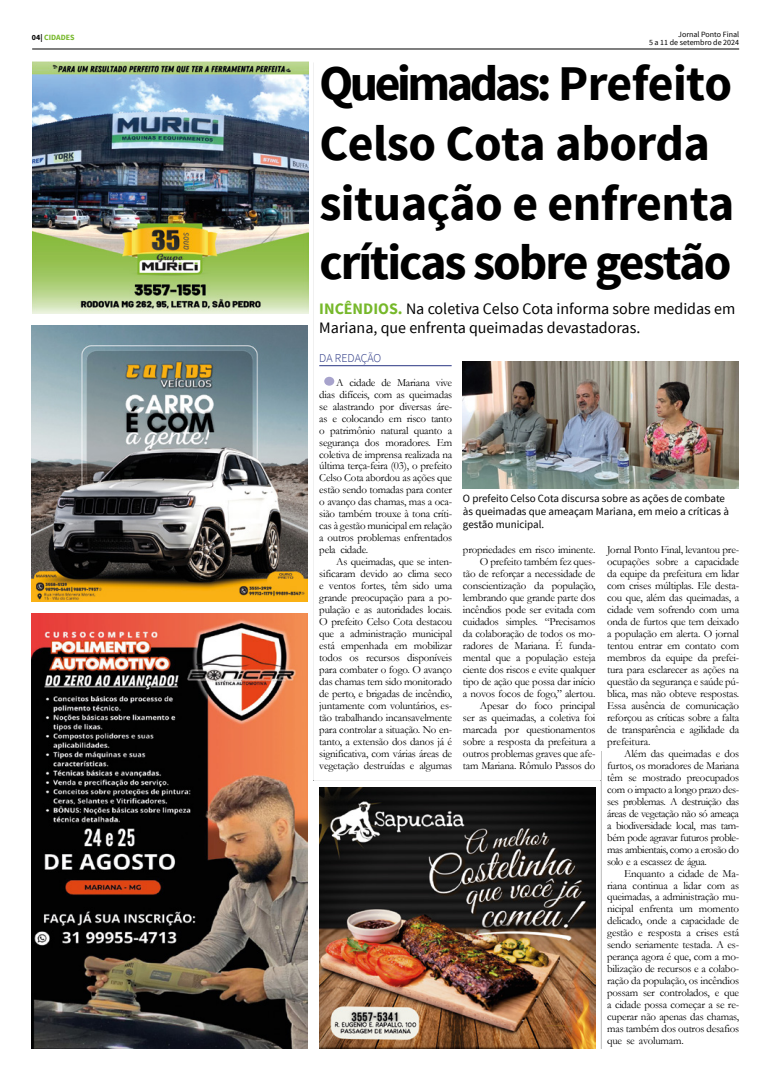
<style>
.page{position:relative;width:766px;height:1078px;background:#fff}
.page>*{position:absolute;margin:0;border:0;box-sizing:border-box;transform-origin:0 0}
.t1{font:700 49.8px/59.8px "Source Sans Pro";letter-spacing:-.02em;color:#000}
.t2{font:15.9px/19.1px "Source Sans Pro";color:#000}
.t3{font:300 12px "Source Sans Pro";letter-spacing:-.01em;color:#283583}
.t4{font:11px/12px "Garamond";letter-spacing:-.02em;color:#000;text-align:justify}
.t5{font:11px/13.2px "Source Sans Pro";color:#000}
.t6{font:8px/8px "Source Sans Pro";color:#000;text-align:right}
.t7{font:700 8px "Source Sans Pro";color:#76b82a}
.s1{color:#000}
.s2{font-weight:700;color:#76b82a}
</style>
<div class="page">
<hr style="left:32px;top:49px;width:707px;height:1px;background:#000">
<img style="left:32px;top:326px;width:276px;height:275px">
<img style="left:32px;top:62px;width:276px;height:252px">
<img style="left:32px;top:613px;width:276px;height:435px">
<hr style="left:601px;top:751px;width:1px;height:297px;background:#c6c6c6">
<img style="left:601px;top:361px;width:137px;height:127px">
<img style="left:313px;top:63px;width:288px;height:985px">
<p class="t7" style="left:32px;top:32px;width:44px"><span class="s1">04|</span> CIDADES</p>
<p class="t6" style="left:648px;top:31px;width:92px">Jornal Ponto Final<br>5 a 11 de setembro de 2024</p>
<h1 class="t1" style="left:319px;top:55px;width:416px">Queimadas: Prefeito<br>Celso Cota aborda situação e enfrenta críticas sobre gestão</h1>
<h2 class="t2" style="left:319px;top:299px;width:417px"><span class="s2">INCÊNDIOS.</span> Na coletiva Celso Cota informa sobre medidas em<br>Mariana, que enfrenta queimadas devastadoras.</h2>
<p class="t3" style="left:319px;top:350px;width:63px">DA REDAÇÃO</p>
<p class="t4" style="left:319px;top:376px;width:134px;text-indent:17px">A cidade de Mariana vive dias difíceis, com as queimadas se alastrando por diversas áre&shy;as e colocando em risco tanto o patrimônio natural quanto a segurança dos moradores. Em coletiva de imprensa realizada na última terça-feira (03), o prefeito Celso Cota abordou as ações que estão sendo tomadas para conter o avanço das chamas, mas a oca&shy;sião também trouxe à tona críti&shy;cas à gestão municipal em relação a outros problemas enfrentados pela cidade.</p>
<p class="t4" style="left:319px;top:555px;width:134px;text-indent:17px">As queimadas, que se inten&shy;sificaram devido ao clima seco e ventos fortes, têm sido uma grande preocupação para a po&shy;pulação e as autoridades locais.<br>O prefeito Celso Cota destacou que a administração municipal está empenhada em mobilizar todos os recursos disponíveis para combater o fogo. O avanço das chamas tem sido monitorado de perto, e brigadas de incêndio, juntamente com voluntários, es&shy;tão trabalhando incansavelmente para controlar a situação. No en&shy;tanto, a extensão dos danos já é significativa, com várias áreas de vegetação destruídas e algumas</p>
<p class="t4" style="left:463px;top:543px;width:134px;text-align:right">propriedades em risco iminente.<br>O prefeito também fez ques-<br>tão de reforçar a necessidade de conscientização da população, lembrando que grande parte dos incêndios pode ser evitada com cuidados simples. “Precisamos da colaboração de todos os mo&shy;radores de Mariana. É funda&shy;mental que a população esteja ciente dos riscos e evite qualquer tipo de ação que possa dar início a novos focos de fogo,” alertou.<br>Apesar do foco principal<br>ser as queimadas, a coletiva foi marcada por questionamentos sobre a resposta da prefeitura a outros problemas graves que afe&shy;tam Mariana. Rômulo Passos do</p>
<p class="t4" style="left:607px;top:543px;width:133px">Jornal Ponto Final, levantou pre&shy;ocupações sobre a capacidade da equipe da prefeitura em lidar com crises múltiplas. Ele desta&shy;cou que, além das queimadas, a cidade vem sofrendo com uma onda de furtos que tem deixado a população em alerta. O jornal tentou entrar em contato com membros da equipe da prefei&shy;tura para esclarecer as ações na questão da segurança e saúde pú&shy;blica, mas não obteve respostas.<br>Essa ausência de comunicação reforçou as críticas sobre a falta de transparência e agilidade da prefeitura.</p>
<p class="t5" style="left:463px;top:491px;width:267px">O prefeito Celso Cota discursa sobre as ações de combate às queimadas que ameaçam Mariana, em meio a críticas à gestão municipal.</p>
<p class="t4" style="left:607px;top:746px;width:133px;text-indent:17px">Além das queimadas e dos furtos, os moradores de Mariana têm se mostrado preocupados com o impacto a longo prazo des&shy;ses problemas. A destruição das áreas de vegetação não só ameaça a biodiversidade local, mas tam&shy;bém pode agravar futuros proble&shy;mas ambientais, como a erosão do solo e a escassez de água.</p>
<p class="t4" style="left:607px;top:866px;width:133px;text-indent:17px">Enquanto a cidade de Ma&shy;riana continua a lidar com as queimadas, a administração mu&shy;nicipal enfrenta um momento delicado, onde a capacidade de gestão e resposta a crises está sendo seriamente testada. A es&shy;perança agora é que, com a mo&shy;bilização de recursos e a colabo&shy;ração da população, os incêndios possam ser controlados, e que a cidade possa começar a se re&shy;cuperar não apenas das chamas, mas também dos outros desafios que se avolumam.</p>
</div>
